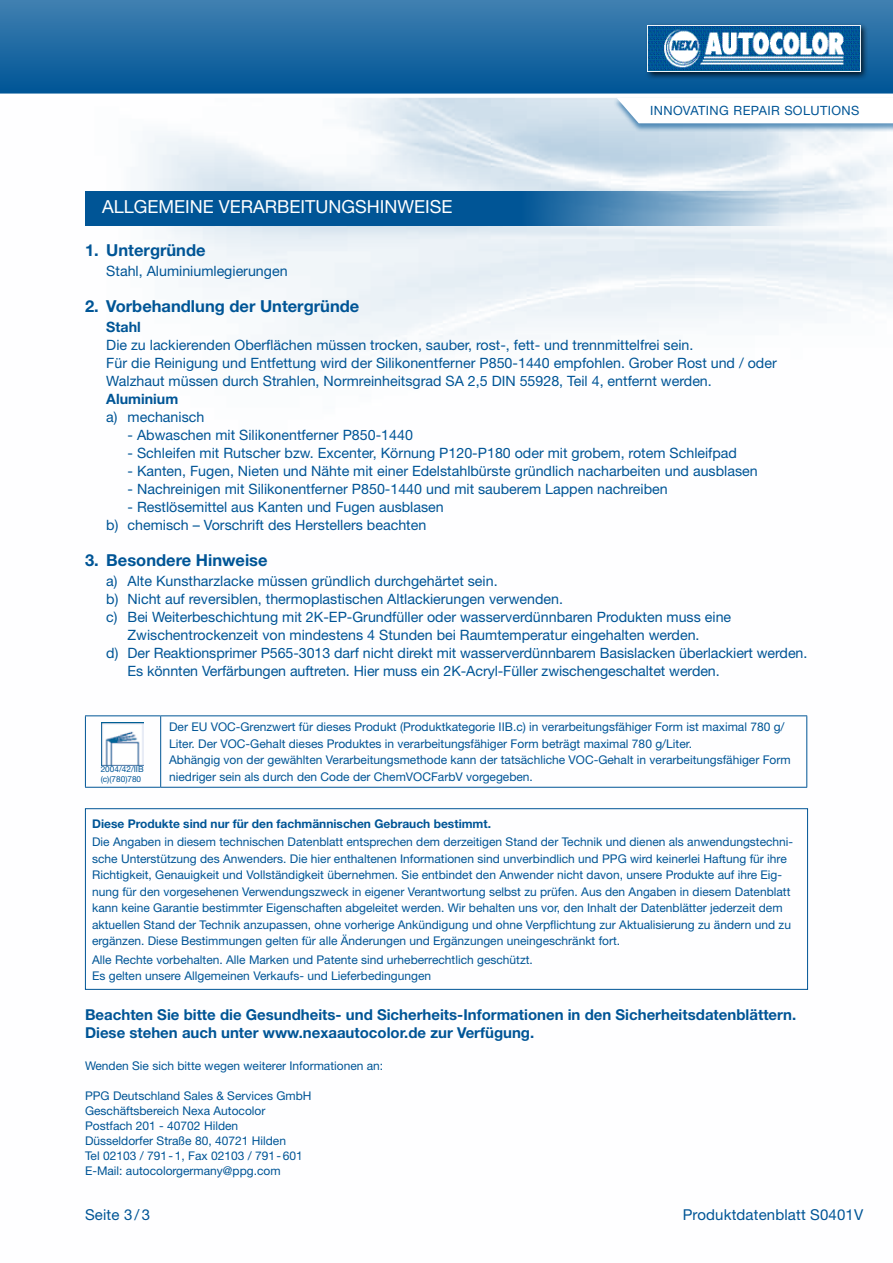
<style>
.page{position:relative;width:893px;height:1263px;background:#fff}
.page>*{position:absolute;margin:0;border:0;box-sizing:border-box;transform-origin:0 0}
.t1{font:18px "Helvetica Neue LT Std";color:#fff}
.t2{font:700 16.5px "Helvetica Neue LT Std";color:#005596}
.t3{font:700 15px/18px "Helvetica Neue LT Std";color:#005596}
.t4{font:15px "Helvetica Neue LT Std";letter-spacing:.01em;color:#005596}
.t5{font:14.25px/18px "Helvetica Neue LT Std";color:#005596}
.t6{font:700 14.25px "Helvetica Neue LT Std";color:#005596}
.t7{font:12.75px "Helvetica Neue LT Std";letter-spacing:.055em;color:#005596}
.t8{font:12px/16.5px "Helvetica Neue LT Std";color:#005596}
.t9{font:700 12px "Helvetica Neue LT Std";color:#005596}
.t10{font:8.25px/9.9px "Helvetica Neue LT Std";color:#005596}
</style>
<div class="page">
<img style="left:84px;top:98px;width:809px;height:892px">
<div style="left:0;top:0;width:893px;height:94px;background:linear-gradient(to bottom,#4180b1,#005596)"></div>
<div style="left:645px;top:23px;width:223px;height:57px;background:#000;opacity:.75"></div>
<img style="left:648px;top:26px;width:213px;height:46px">
<div style="left:612px;top:97px;width:281px;height:35px;background:#005596;opacity:.6"></div>
<svg style="left:617px;top:98px;width:276px;height:25px"></svg>
<svg style="left:85px;top:191px;width:723px;height:34px;background:#2f74a9"></svg>
<hr style="left:85px;top:716px;width:1px;height:71px;background:#005596">
<hr style="left:85px;top:715px;width:76px;height:1px;background:#005596">
<hr style="left:161px;top:715px;width:646px;height:1px;background:#005596">
<hr style="left:160px;top:716px;width:1px;height:71px;background:#005596">
<hr style="left:806px;top:716px;width:1px;height:71px;background:#005596">
<hr style="left:85px;top:787px;width:76px;height:1px;background:#005596">
<hr style="left:161px;top:787px;width:646px;height:1px;background:#005596">
<div style="left:85px;top:808px;width:723px;height:182px;border:1px solid #005596"></div>
<img style="left:101px;top:723px;width:43px;height:42px">
<p class="t7" style="left:650px;top:103px;width:209px">Innovati ng Repair Solutions</p>
<h1 class="t1" style="left:102px;top:196px;width:352px">Allgemeine Verarbeitungshinweise</h1>
<h2 class="t2" style="left:85px;top:239px;width:122px">1. Untergründe</h2>
<p class="t5" style="left:106px;top:261px;width:183px">Stahl, Aluminiumlegierungen</p>
<h2 class="t2" style="left:85px;top:296px;width:276px">2. Vorbehandlung der Untergründe</h2>
<p class="t6" style="left:106px;top:318px;width:36px">Stahl</p>
<p class="t5" style="left:106px;top:336px;width:672px">Die zu lackierenden Oberflächen müssen trocken, sauber, rost-, fett- und trennmittelfrei sein.<br>Für die Reinigung und Entfettung wird der Silikonentferner P850-1440 empfohlen. Grober Rost und / oder<br>Walzhaut müssen durch Strahlen, Normreinheitsgrad SA 2,5 DIN 55928, Teil 4, entfernt werden.</p>
<p class="t6" style="left:106px;top:390px;width:73px">Aluminium</p>
<p class="t5" style="left:106px;top:408px;width:100px">a) mechanisch</p>
<p class="t5" style="left:128px;top:426px;width:287px">- Abwaschen mit Silikonentferner P850-1440</p>
<p class="t5" style="left:128px;top:444px;width:611px">- Schleifen mit Rutscher bzw. Excenter, Körnung P120-P180 oder mit grobem, rotem Schleifpad</p>
<p class="t5" style="left:128px;top:462px;width:632px">- Kanten, Fugen, Nieten und Nähte mit einer Edelstahlbürste gründlich nacharbeiten und ausblasen</p>
<p class="t5" style="left:128px;top:480px;width:542px">- Nachreinigen mit Silikonentferner P850-1440 und mit sauberem Lappen nachreiben</p>
<p class="t5" style="left:106px;top:498px;width:339px;text-indent:21px">- Restlösemittel aus Kanten und Fugen ausblasen b) chemisch – Vorschrift des Herstellers beachten</p>
<h2 class="t2" style="left:85px;top:550px;width:184px">3. Besondere Hinweise</h2>
<p class="t5" style="left:106px;top:572px;width:393px">a) Alte Kunstharzlacke müssen gründlich durchgehärtet sein.</p>
<p class="t5" style="left:106px;top:590px;width:458px">b) N icht auf reversiblen, thermoplastischen Altlackierungen verwenden.</p>
<p class="t5" style="left:106px;top:608px;width:626px">c) Bei Weiterbeschichtung mit 2K-EP-Grundfüller oder wasserverdünnbaren Produkten muss eine</p>
<p class="t5" style="left:128px;top:626px;width:573px">Zwischentrockenzeit von mindestens 4 Stunden bei Raumtemperatur eingehalten werden.</p>
<p class="t5" style="left:106px;top:644px;width:703px">d) Der Reaktionsprimer P565-3013 darf nicht direkt mit wasserverdünnbarem Basislacken überlackiert werden.</p>
<p class="t5" style="left:128px;top:662px;width:594px">Es könnten Verfärbungen auftreten. Hier muss ein 2K-Acryl-Füller zwischengeschaltet werden.</p>
<p class="t10" style="left:101px;top:764px;width:44px">2004/42/IIB (c)(780)780</p>
<p class="t8" style="left:169px;top:718px;width:623px">Der EU VOC-Grenzwert für dieses Produkt (Produktkategorie IIB.c) in verarbeitungsfähiger Form ist maximal 780 g/ Liter. Der VOC-Gehalt dieses Produktes in verarbeitungsfähiger Form beträgt maximal 780 g/Liter.<br>Abhängig von der gewählten Verarbeitungsmethode kann der tatsächliche VOC-Gehalt in verarbeitungsfähiger Form niedriger sein als durch den Code der ChemVOCFarbV vorgegeben.</p>
<p class="t9" style="left:92px;top:816px;width:400px">Diese Produkte sind nur für den fachmännischen Gebrauch bestimmt.</p>
<p class="t8" style="left:92px;top:834px;width:703px">Die Angaben in diesem technischen Datenblatt entsprechen dem derzeitigen Stand der Technik und dienen als anwendungstechni&shy;sche Unterstützung des Anwenders. Die hier enthaltenen Informationen sind unverbindlich und PPG</p>
<p class="t8" style="left:92px;top:850px;width:700px;text-indent:538px">wird keinerlei Haftung für ihre Richtigkeit, Genauigkeit und Vollständigkeit übernehmen. Sie entbindet den Anwender nicht davon, unsere Produkte auf ihre Eig&shy;nung für den vorgesehenen Verwendungszweck in eigener Verantwortung selbst zu prüfen. Aus den Angaben in diesem Datenblatt kann keine Garantie bestimmter Eigenschaften abgeleitet werden. Wir behalten uns vor, den Inhalt der Datenblätter jederzeit dem aktuellen Stand der Technik anzupassen, ohne vorherige Ankündigung und ohne Verpflichtung zur Aktualisierung zu ändern und zu ergänzen. Diese Bestimmungen gelten für alle Änderungen und Ergänzungen uneingeschränkt fort.</p>
<p class="t8" style="left:92px;top:951px;width:442px">Alle Rechte vorbehalten. Alle Marken und Patente sind urheberrechtlich geschützt.<br>Es gelten unsere Allgemeinen Verkaufs- und Lieferbedingungen</p>
<p class="t3" style="left:85px;top:1005px;width:713px">Beachten Sie bitte die Gesundheits- und Sicherheits-Informationen in den Sicherheitsdatenblättern.<br>Diese stehen auch unter www.nexaautocolor.de zur Verfügung.</p>
<p class="t8" style="left:85px;top:1057px;width:300px">Wenden Sie sich bitte wegen weiterer Informationen an:</p>
<p class="t8" style="left:85px;top:1087px;width:9px">PPG</p>
<p class="t8" style="left:85px;top:1088px;width:228px;line-height:15px;text-indent:28px">Deutschland Sales &amp; Services GmbH Geschäftsbereich Nexa Autocolor Postfach 201 - 40702 Hilden<br>Düsseldorfer Straße 80, 40721 Hilden<br>Tel 02103 / 791-1, Fax 02103 / 791-601<br>E-Mail: autocolorgermany@ppg.com</p>
<p class="t4" style="left:85px;top:1206px;width:66px">Seite 3 / 3</p>
<p class="t4" style="left:683px;top:1206px;width:182px">Produktdatenblatt S0401V</p>
</div>
